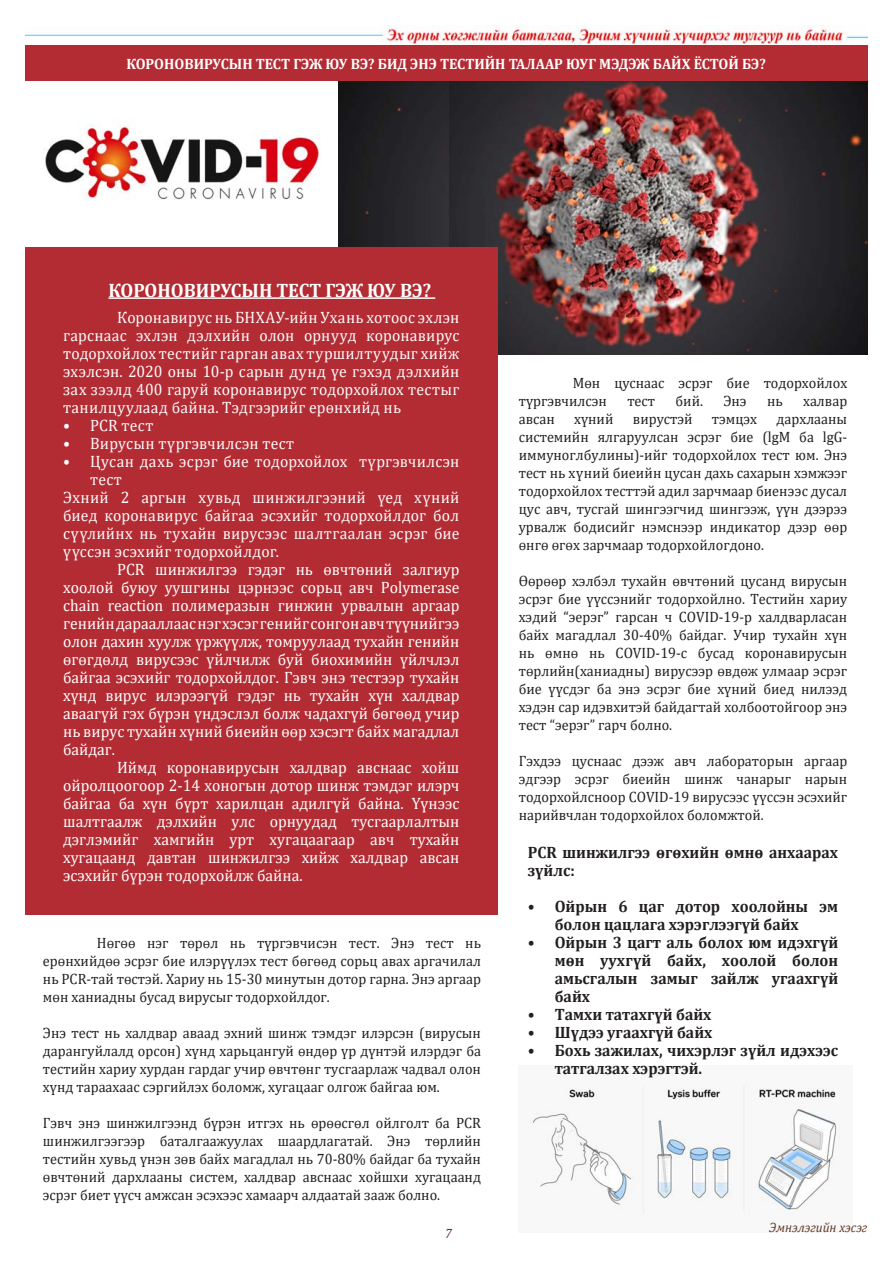
<style>
.page{position:relative;width:893px;height:1263px;background:#fff}
.page>*{position:absolute;margin:0;border:0;box-sizing:border-box;transform-origin:0 0}
.t1{font:700 19.5px "Cambria";color:#fff;scale:.95 1}
.t2{font:16.5px/18px "Cambria";color:#fff;text-align:justify;scale:.95 1}
.t3{font:16.5px/18px "Cambria";letter-spacing:.015em;color:#fbfbfd;text-align:justify;scale:.95 1}
.t4{font:700 16.5px/18px "Cambria";color:#231f20;scale:.95 1}
.t5{font:15px/18px "Cambria";color:#231f20;text-align:justify;scale:.95 1}
.t6{font:700 15px "Cambria";color:#fff;scale:.95 1}
.t7{font:italic 13.5px "Cambria";color:#643b29;scale:.95 1}
</style>
<div class="page">
<img style="left:530px;top:1085px;width:310px;height:130px">
<img style="left:45px;top:119px;width:275px;height:81px">
<img style="left:339px;top:81px;width:110px;height:167px">
<img style="left:449px;top:81px;width:418px;height:273px">
<img style="left:25px;top:26px;width:842px;height:20px">
<div style="left:25px;top:46px;width:842px;height:35px;background:#b32c34"></div>
<div style="left:25px;top:248px;width:472px;height:667px;background:#b32c33"></div>
<hr style="left:108px;top:297px;width:327px;height:2px;background:#fff">
<p class="t6" style="left:126px;top:53px;width:674px">КОРОНОВИРУСЫН ТЕСТ ГЭЖ ЮУ ВЭ? БИД ЭНЭ ТЕСТИЙН ТАЛААР ЮУГ МЭДЭЖ БАЙХ ЁСТОЙ БЭ?</p>
<p class="t1" style="left:108px;top:277px;width:341px">КОРОНОВИРУСЫН ТЕСТ ГЭЖ ЮУ ВЭ?</p>
<p class="t3" style="left:63px;top:308px;width:419px;text-indent:54px">Коронавирус нь БНХАУ-ийн Ухань хотоос эхлэн гарснаас эхлэн дэлхийн олон орнууд коронавирус тодорхойлох тестийг гарган авах туршилтуудыг хийж эхэлсэн. 2020 оны 10-р сарын дунд үе гэхэд дэлхийн зах зээлд 400 гаруй коронавирус тодорхойлох тестыг танилцуулаад байна. Тэдгээрийг ерөнхийд нь</p>
<p class="t3" style="left:63px;top:416px;width:97px">• PCR тест</p>
<p class="t3" style="left:63px;top:434px;width:245px">• Вирусын түргэвчилсэн тест</p>
<p class="t3" style="left:90px;top:452px;width:390px;text-indent:-27px">• Цусан дахь эсрэг бие тодорхойлох түргэвчилсэн тест</p>
<p class="t3" style="left:63px;top:488px;width:419px">Эхний 2 аргын хувьд шинжилгээний үед хүний биед коронавирус байгаа эсэхийг тодорхойлдог бол сүүлийнх нь тухайн вирусээс шалтгаалан эсрэг бие үүссэн эсэхийг тодорхойлдог.</p>
<p class="t2" style="left:63px;top:560px;width:419px;text-indent:54px">РСR шинжилгээ гэдэг нь өвчтөний залгиур хоолой буюу уушгины цэрнээс сорьц авч Polymerase chain reaction полимеразын гинжин урвалын аргаар генийн дарааллаас нэг хэсэг генийг сонгон авч түүнийгээ олон дахин хуулж үржүүлж, томруулаад тухайн генийн өгөгдөлд вирусээс үйлчилж буй биохимийн үйлчлэл байгаа эсэхийг тодорхойлдог. Гэвч энэ тестээр тухайн хүнд вирус илэрээгүй гэдэг нь тухайн хүн халдвар аваагүй гэх бүрэн үндэслэл болж чадахгүй бөгөөд учир нь вирус тухайн хүний биеийн өөр хэсэгт байх магадлал байдаг.</p>
<p class="t2" style="left:63px;top:758px;width:419px;text-indent:54px">Иймд коронавирусын халдвар авснаас хойш ойролцоогоор 2-14 хоногын дотор шинж тэмдэг илэрч байгаа ба хүн бүрт харилцан адилгүй байна. Үүнээс шалтгаалж дэлхийн улс орнуудад тусгаарлалтын дэглэмийг хамгийн урт хугацаагаар авч тухайн хугацаанд давтан шинжилгээ хийж халдвар авсан эсэхийг бүрэн тодорхойлж байна.</p>
<p class="t5" style="left:43px;top:934px;width:463px;text-indent:54px">Нөгөө нэг төрөл нь түргэвчисэн тест. Энэ тест нь ерөнхийдөө эсрэг бие илэрүүлэх тест бөгөөд сорьц авах аргачилал нь PCR-тай төстэй. Хариу нь 15-30 минутын дотор гарна. Энэ аргаар мөн ханиадны бусад вирусыг тодорхойлдог.</p>
<p class="t5" style="left:43px;top:1024px;width:463px">Энэ тест нь халдвар аваад эхний шинж тэмдэг илэрсэн (вирусын дарангуйлалд орсон) хүнд харьцангуй өндөр үр дүнтэй илэрдэг ба тестийн хариу хурдан гардаг учир өвчтөнг тусгаарлаж чадвал олон хүнд тараахаас сэргийлэх боломж, хугацааг олгож байгаа юм.</p>
<p class="t5" style="left:43px;top:1114px;width:463px">Гэвч энэ шинжилгээнд бүрэн итгэх нь өрөөсгөл ойлголт ба PCR шинжилгээгээр баталгаажуулах шаардлагатай. Энэ төрлийн тестийн хувьд үнэн зөв байх магадлал нь 70-80% байдаг ба тухайн өвчтөний дархлааны систем, халдвар авснаас хойшхи хугацаанд эсрэг биет үүсч амжсан эсэхээс хамаарч алдаатай зааж болно.</p>
<p class="t7" style="left:445px;top:1224px;width:9px">7</p>
<p class="t5" style="left:519px;top:374px;width:347px;text-indent:54px">Мөн цуснаас эсрэг бие тодорхойлох түргэвчилсэн</p>
<p class="t5" style="left:627px;top:392px;width:31px">тест</p>
<p class="t5" style="left:675px;top:392px;width:30px">бий.</p>
<p class="t5" style="left:723px;top:392px;width:26px">Энэ</p>
<p class="t5" style="left:767px;top:392px;width:18px">нь</p>
<p class="t5" style="left:803px;top:392px;width:48px">халвар</p>
<p class="t5" style="left:519px;top:410px;width:39px">авсан</p>
<p class="t5" style="left:574px;top:410px;width:43px">хүний</p>
<p class="t5" style="left:633px;top:410px;width:64px">вирустэй</p>
<p class="t5" style="left:712px;top:410px;width:49px">тэмцэх</p>
<p class="t5" style="left:519px;top:410px;width:347px;text-indent:258px">дархлааны системийн ялгаруулсан эсрэг бие (lgМ ба lgG&shy;иммуноглбулины)-ийг тодорхойлох тест юм. Энэ тест нь хүний биеийн цусан дахь сахарын хэмжээг тодорхойлох тесттэй адил зарчмаар биенээс дусал цус авч, тусгай шингээгчид шингээж, үүн дээрээ урвалж бодисийг нэмснээр индикатор дээр өөр өнгө өгөх зарчмаар тодорхойлогдоно.</p>
<p class="t5" style="left:519px;top:572px;width:347px">Өөрөөр хэлбэл тухайн өвчтөний цусанд вирусын эсрэг бие үүссэнийг тодорхойлно. Тестийн хариу хэдий “эерэг” гарсан ч COVID-19-р халдварласан байх магадлал 30-40% байдаг. Учир тухайн хүн нь өмнө нь COVID-19-с бусад коронавирусын төрлийн(ханиадны) вирусээр өвдөж улмаар эсрэг бие үүсдэг ба энэ эсрэг бие хүний биед нилээд хэдэн сар идэвхитэй байдагтай холбоотойгоор энэ тест “эерэг” гарч болно.</p>
<p class="t5" style="left:519px;top:752px;width:347px">Гэхдээ цуснаас дээж авч лабораторын аргаар эдгээр эсрэг биеийн шинж чанарыг нарын тодорхойлсноор СОVID-19 вирусээс үүссэн эсэхийг нарийвчлан тодорхойлох боломжтой.</p>
<p class="t4" style="left:528px;top:843px;width:328px">PCR шинжилгээ өгөхийн өмнө анхаарах зүйлс:</p>
<p class="t4" style="left:555px;top:897px;width:300px;text-indent:-27px">• Ойрын 6 цаг дотор хоолойны эм болон цацлага хэрэглээгүй байх</p>
<p class="t4" style="left:555px;top:933px;width:300px;text-align:justify;text-indent:-27px">• Ойрын 3 цагт аль болох юм идэхгүй мөн уухгүй байх, хоолой болон амьсгалын замыг зайлж угаахгүй байх</p>
<p class="t4" style="left:528px;top:1005px;width:195px">• Тамхи татахгүй байх</p>
<p class="t4" style="left:528px;top:1023px;width:196px">• Шүдээ угаахгүй байх</p>
<p class="t4" style="left:555px;top:1041px;width:300px;text-indent:-27px">• Бохь зажилах, чихэрлэг зүйл идэхээс татгалзах хэрэгтэй.</p>
<p class="t7" style="left:769px;top:1218px;width:105px">Эмнэлэгийн хэсэг</p>
</div>
